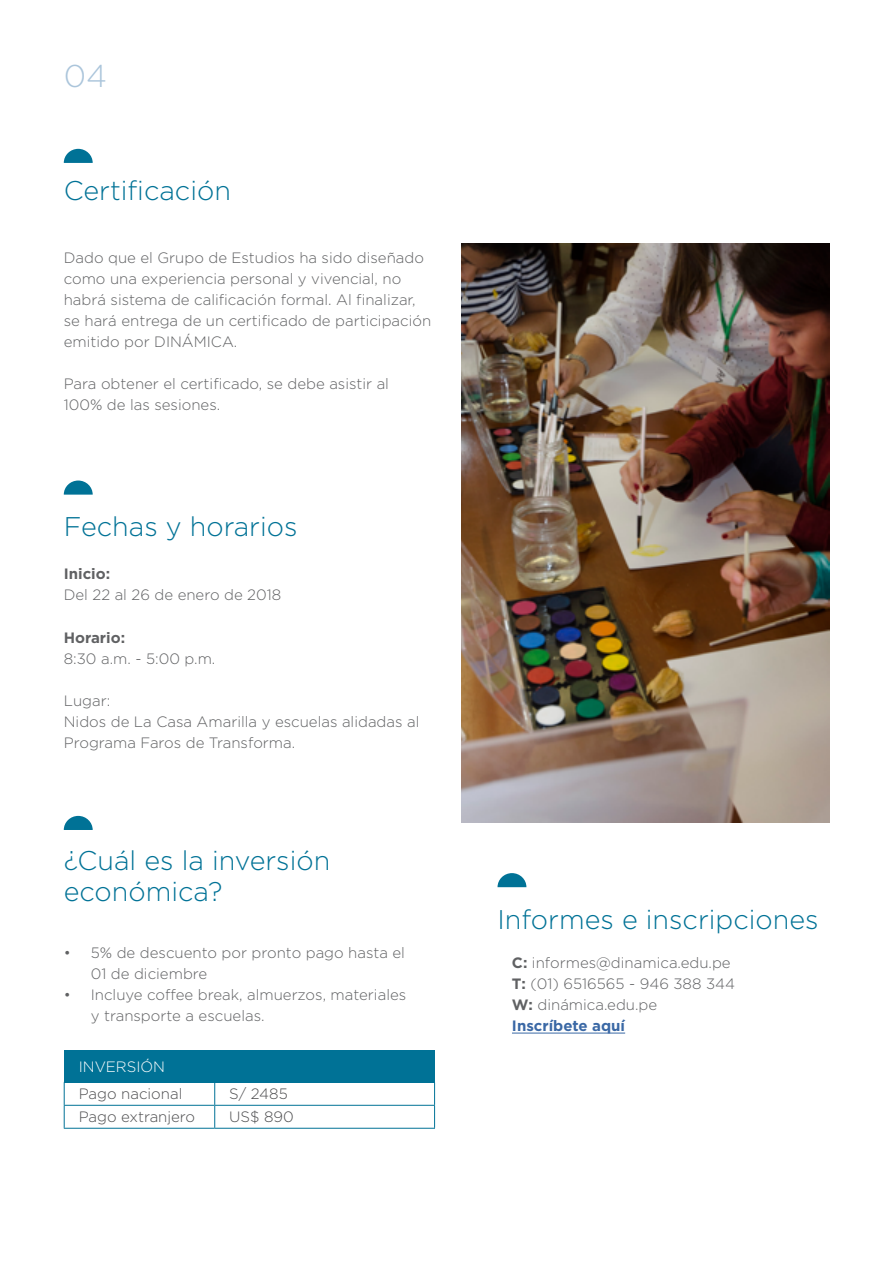
<style>
.page{position:relative;width:893px;height:1263px;background:#fff}
.page>*{position:absolute;margin:0;border:0;box-sizing:border-box;transform-origin:0 0}
.t1{font:300 31.5px "Gotham HTF";color:#abc5db}
.t2{font:300 27px/31.5px "Gotham HTF";color:#007296}
.t3{font:300 15px/21px "Gotham HTF";color:#606163}
.t4{font:300 15px "Gotham HTF";color:#4d4d4f}
.t5{font:700 15px "Gotham HTF";color:#606163}
.t6{font:300 15px "Gotham HTF";color:#fff}
.s1{font-weight:700}
.s2{font-weight:700;color:#3a68a5}
</style>
<div class="page">
<svg style="left:64px;top:149px;width:29px;height:14px"></svg>
<svg style="left:64px;top:480px;width:29px;height:15px"></svg>
<img style="left:461px;top:243px;width:368px;height:580px">
<svg style="left:64px;top:816px;width:29px;height:14px"></svg>
<div style="left:64px;top:1050px;width:371px;height:32px;background:#007296"></div>
<hr style="left:64px;top:1082px;width:151px;height:1px;background:#007296">
<hr style="left:215px;top:1082px;width:220px;height:1px;background:#007296">
<hr style="left:64px;top:1105px;width:151px;height:1px;background:#007296">
<svg style="left:64px;top:1083px;width:1px;height:45px"></svg>
<hr style="left:215px;top:1105px;width:220px;height:1px;background:#007296">
<svg style="left:214px;top:1083px;width:1px;height:45px"></svg>
<svg style="left:434px;top:1083px;width:1px;height:45px"></svg>
<hr style="left:64px;top:1128px;width:151px;height:1px;background:#007296">
<hr style="left:215px;top:1128px;width:220px;height:1px;background:#007296">
<svg style="left:497px;top:873px;width:29px;height:14px"></svg>
<hr style="left:512px;top:1033px;width:113px;height:1px;background:#3a68a5">
<h1 class="t1" style="left:64px;top:59px;width:45px">04</h1>
<h2 class="t2" style="left:64px;top:174px;width:169px">Certificación</h2>
<p class="t3" style="left:64px;top:247px;width:369px">Dado que el Grupo de Estudios ha sido diseñado como una experiencia personal y vivencial, no habrá sistema de calificación formal. Al finalizar, se hará entrega de un certificado de participación emitido por DINÁMICA.</p>
<p class="t3" style="left:64px;top:373px;width:327px">Para obtener el certificado, se debe asistir al<br>100% de las sesiones.</p>
<h2 class="t2" style="left:64px;top:510px;width:235px">Fechas y horarios</h2>
<p class="t5" style="left:64px;top:565px;width:48px">Inicio:</p>
<p class="t3" style="left:64px;top:584px;width:219px">Del 22 al 26 de enero de 2018</p>
<p class="t5" style="left:64px;top:629px;width:63px">Horario:</p>
<p class="t3" style="left:64px;top:648px;width:153px">8:30 a.m. - 5:00 p.m.</p>
<p class="t3" style="left:64px;top:690px;width:357px">Lugar:<br>Nidos de La Casa Amarilla y escuelas alidadas al<br>Programa Faros de Transforma.</p>
<h2 class="t2" style="left:64px;top:844px;width:268px">¿Cuál es la inversión económica?</h2>
<p class="t3" style="left:91px;top:942px;width:316px;text-indent:-27px">• 5% de descuento por pronto pago hasta el<br>01 de diciembre</p>
<p class="t3" style="left:91px;top:984px;width:317px;text-indent:-27px">• Incluye coffee break, almuerzos, materiales y transporte a escuelas.</p>
<p class="t6" style="left:79px;top:1058px;width:88px">INVERSIÓN</p>
<p class="t4" style="left:79px;top:1086px;width:105px">Pago nacional</p>
<p class="t4" style="left:229px;top:1086px;width:60px">S/ 2485</p>
<p class="t4" style="left:79px;top:1109px;width:118px">Pago extranjero</p>
<p class="t4" style="left:229px;top:1109px;width:66px">US$ 890</p>
<h2 class="t2" style="left:497px;top:903px;width:322px">Informes e inscripciones</h2>
<p class="t3" style="left:512px;top:952px;width:225px"><span class="s1">C:</span> informes@dinamica.edu.pe<br><span class="s1">T:</span> (01) 6516565 - 946 388 344<br><span class="s1">W:</span> dinámica.edu.pe<br><span class="s2">Inscríbete aquí</span></p>
</div>
